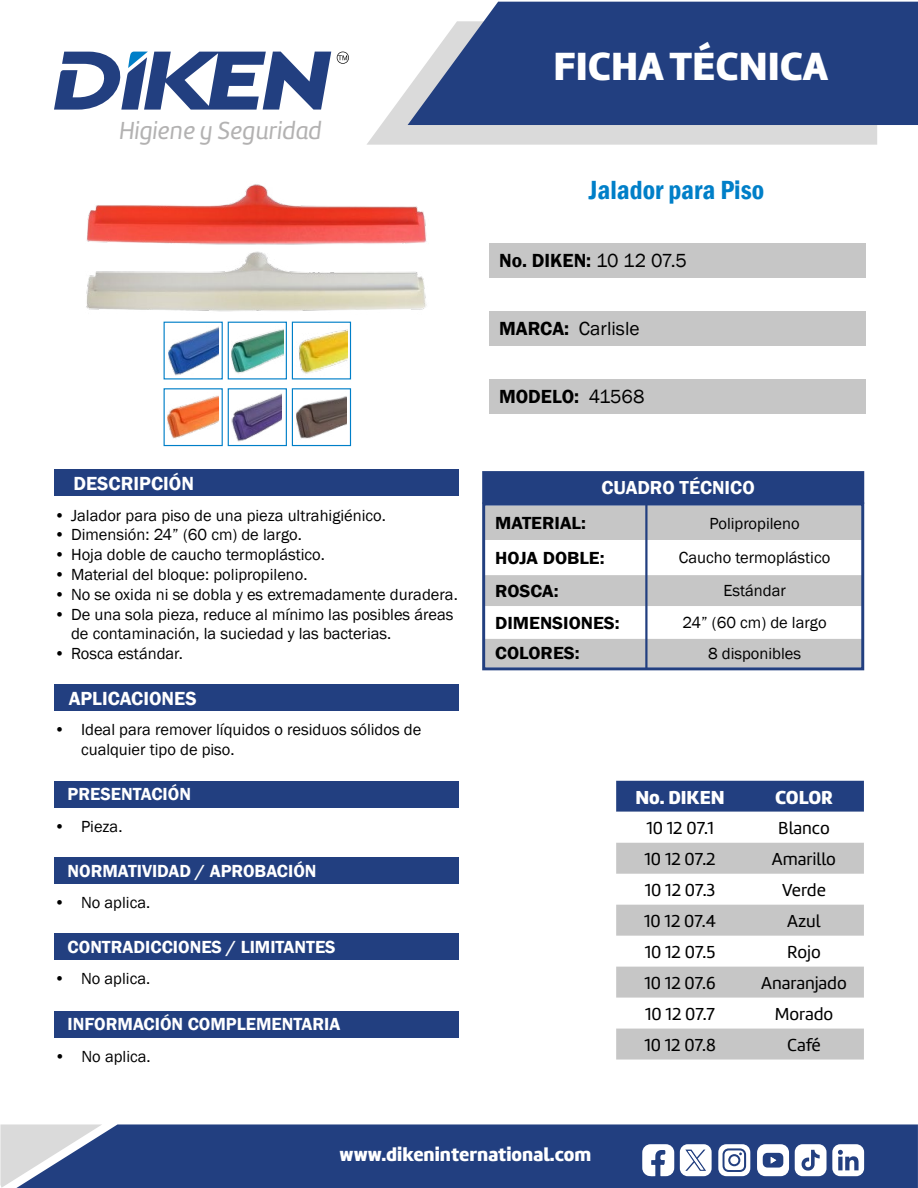
<style>
.page{position:relative;width:918px;height:1188px;background:#fff}
.page>*{position:absolute;margin:0;border:0;box-sizing:border-box;transform-origin:0 0}
.t1{font:40.8px "Amelia Basic Black";color:#fff}
.t2{font:600 condensed 27px "Franklin Gothic";color:#007fc8}
.t3{font:25.5px "Amelia Basic Italic";color:#b3b2b2}
.t4{font:19.5px "Amelia Basic Black";color:#fff}
.t5{font:600 19.5px "Franklin Gothic";color:#000}
.t6{font:600 19.5px "Franklin Gothic";color:#fff}
.t7{font:19.5px "Franklin Gothic";color:#000}
.t8{font:600 19.35px "Franklin Gothic";color:#fff}
.t9{font:18px "Amelia Basic";color:#000}
.t10{font:600 18px "Franklin Gothic";color:#fff}
.t11{font:600 18px "Franklin Gothic";color:#000;scale:1.05 1}
.t12{font:16.5px/19.8px "Franklin Gothic";color:#000}
.s1{font-weight:400}
.s2{font-weight:600}
</style>
<div class="page">
<div style="left:102px;top:1124px;width:816px;height:64px;background:#223f80"></div>
<svg style="left:0;top:1124px;width:102px;height:64px;background:#9ea8bf"></svg>
<svg style="left:367px;top:88px;width:510px;height:57px;background:#ddddde"></svg>
<svg style="left:408px;top:2px;width:510px;height:123px;background:#36508b"></svg>
<svg style="left:54px;top:51px;width:277px;height:59px"></svg>
<svg style="left:337px;top:52px;width:12px;height:12px"></svg>
<svg style="left:680px;top:1144px;width:32px;height:32px"></svg>
<svg style="left:642px;top:1144px;width:32px;height:32px"></svg>
<svg style="left:718px;top:1144px;width:32px;height:32px"></svg>
<div style="left:730px;top:1156px;width:8px;height:8px;background:#fff;border-radius:50%"></div>
<svg style="left:757px;top:1144px;width:32px;height:32px"></svg>
<svg style="left:795px;top:1144px;width:69px;height:32px"></svg>
<div style="left:489px;top:243px;width:377px;height:34px;background:#c6c6c6"></div>
<div style="left:489px;top:312px;width:377px;height:34px;background:#c6c6c6"></div>
<div style="left:489px;top:379px;width:377px;height:34px;background:#c6c6c6"></div>
<div style="left:54px;top:1011px;width:405px;height:26px;background:#223f80"></div>
<div style="left:54px;top:470px;width:405px;height:26px;background:#223f80"></div>
<div style="left:54px;top:685px;width:405px;height:26px;background:#223f80"></div>
<div style="left:54px;top:781px;width:405px;height:26px;background:#223f80"></div>
<div style="left:54px;top:933px;width:405px;height:27px;background:#223f80"></div>
<div style="left:484px;top:473px;width:379px;height:29px;background:#223f80"></div>
<div style="left:482px;top:471px;width:382px;height:33px;border:3px solid #223f80"></div>
<div style="left:486px;top:507px;width:374px;height:159px;background:#c6c6c6"></div>
<svg style="left:486px;top:540px;width:374px;height:99px"></svg>
<div style="left:482px;top:503px;width:382px;height:167px;border:3px solid #223f80"></div>
<hr style="left:645px;top:504px;width:3px;height:165px;background:#223f80">
<div style="left:616px;top:781px;width:248px;height:31px;background:#223f80"></div>
<svg style="left:616px;top:842px;width:248px;height:1px"></svg>
<svg style="left:616px;top:843px;width:248px;height:217px;fill:#c6c6c6"></svg>
<div style="left:54px;top:857px;width:405px;height:27px;background:#223f80"></div>
<img style="left:87px;top:184px;width:340px;height:61px">
<img style="left:86px;top:251px;width:341px;height:71px">
<img style="left:169px;top:327px;width:49px;height:48px">
<div style="left:164px;top:322px;width:59px;height:57px;border:1px solid #007fc8"></div>
<div style="left:228px;top:322px;width:59px;height:57px;border:1px solid #007fc8"></div>
<div style="left:292px;top:322px;width:59px;height:57px;border:1px solid #007fc8"></div>
<div style="left:164px;top:388px;width:59px;height:58px;border:1px solid #007fc8"></div>
<div style="left:228px;top:388px;width:59px;height:58px;border:1px solid #007fc8"></div>
<div style="left:292px;top:388px;width:59px;height:58px;border:1px solid #007fc8"></div>
<img style="left:232px;top:329px;width:51px;height:45px">
<img style="left:298px;top:329px;width:50px;height:45px">
<img style="left:168px;top:395px;width:50px;height:44px">
<img style="left:232px;top:393px;width:50px;height:49px">
<img style="left:296px;top:396px;width:51px;height:43px">
<h3 class="t3" style="left:119px;top:116px;width:204px">Higiene y Seguridad</h3>
<p class="t6" style="left:74px;top:471px;width:122px">DESCRIPCIÓN</p>
<p class="t12" style="left:54px;top:505px;width:333px">• Jalador para piso de una pieza ultrahigiénico.</p>
<p class="t12" style="left:54px;top:525px;width:249px">• Dimensión: 24” (60 cm) de largo.</p>
<p class="t12" style="left:54px;top:545px;width:272px">• Hoja doble de caucho termoplástico.</p>
<p class="t12" style="left:54px;top:565px;width:255px">• Material del bloque: polipropileno.</p>
<p class="t12" style="left:54px;top:585px;width:405px">• No se oxida ni se dobla y es extremadamente duradera.</p>
<p class="t12" style="left:71px;top:604px;width:384px;text-indent:-17px">• De una sola pieza, reduce al mínimo las posibles áreas de contaminación, la suciedad y las bacterias.</p>
<p class="t12" style="left:54px;top:644px;width:130px">• Rosca estándar.</p>
<p class="t6" style="left:69px;top:686px;width:129px">APLICACIONES</p>
<p class="t12" style="left:81px;top:720px;width:342px;text-indent:-27px">• Ideal para remover líquidos o residuos sólidos de cualquier tipo de piso.</p>
<p class="t10" style="left:68px;top:783px;width:125px">PRESENTACIÓN</p>
<p class="t12" style="left:54px;top:817px;width:70px">• Pieza.</p>
<p class="t10" style="left:68px;top:860px;width:251px">NORMATIVIDAD / APROBACIÓN</p>
<p class="t12" style="left:54px;top:893px;width:98px">• No aplica.</p>
<p class="t10" style="left:68px;top:936px;width:270px">CONTRADICCIONES / LIMITANTES</p>
<p class="t12" style="left:54px;top:969px;width:98px">• No aplica.</p>
<p class="t10" style="left:68px;top:1013px;width:274px">INFORMACIÓN COMPLEMENTARIA</p>
<p class="t12" style="left:54px;top:1047px;width:98px">• No aplica.</p>
<h1 class="t1" style="left:553px;top:41px;width:276px">FICHA TÉCNICA</h1>
<h2 class="t2" style="left:589px;top:172px;width:177px">Jalador para Piso</h2>
<p class="t5" style="left:499px;top:249px;width:189px">No. DIKEN: <span class="s1">10 12 07.5</span></p>
<p class="t7" style="left:499px;top:317px;width:142px"><span class="s2">MARCA:</span> Carlisle</p>
<p class="t5" style="left:499px;top:384px;width:147px">MODELO: <span class="s1">41568</span></p>
<p class="t8" style="left:601px;top:476px;width:155px">CUADRO TÉCNICO</p>
<p class="t11" style="left:495px;top:512px;width:88px">MATERIAL:</p>
<p class="t12" style="left:710px;top:514px;width:92px">Polipropileno</p>
<p class="t11" style="left:495px;top:547px;width:106px">HOJA DOBLE:</p>
<p class="t12" style="left:679px;top:548px;width:153px">Caucho termoplástico</p>
<p class="t11" style="left:495px;top:580px;width:62px">ROSCA:</p>
<p class="t12" style="left:723px;top:581px;width:64px">Estándar</p>
<p class="t11" style="left:495px;top:612px;width:120px">DIMENSIONES:</p>
<p class="t12" style="left:683px;top:613px;width:146px">24” (60 cm) de largo</p>
<p class="t11" style="left:495px;top:642px;width:82px">COLORES:</p>
<p class="t12" style="left:708px;top:644px;width:95px">8 disponibles</p>
<p class="t4" style="left:635px;top:785px;width:91px">No. DIKEN</p>
<p class="t4" style="left:775px;top:785px;width:59px">COLOR</p>
<p class="t9" style="left:647px;top:818px;width:69px">10 12 07.1</p>
<p class="t9" style="left:778px;top:818px;width:53px">Blanco</p>
<p class="t9" style="left:645px;top:849px;width:73px">10 12 07.2</p>
<p class="t9" style="left:772px;top:849px;width:66px">Amarillo</p>
<p class="t9" style="left:645px;top:880px;width:72px">10 12 07.3</p>
<p class="t9" style="left:782px;top:880px;width:45px">Verde</p>
<p class="t9" style="left:644px;top:911px;width:73px">10 12 07.4</p>
<p class="t9" style="left:787px;top:911px;width:35px">Azul</p>
<p class="t9" style="left:645px;top:942px;width:72px">10 12 07.5</p>
<p class="t9" style="left:787px;top:942px;width:35px">Rojo</p>
<p class="t9" style="left:645px;top:973px;width:73px">10 12 07.6</p>
<p class="t9" style="left:761px;top:973px;width:87px">Anaranjado</p>
<p class="t9" style="left:645px;top:1004px;width:71px">10 12 07.7</p>
<p class="t9" style="left:775px;top:1004px;width:60px">Morado</p>
<p class="t9" style="left:644px;top:1034px;width:73px">10 12 07.8</p>
<p class="t9" style="left:787px;top:1034px;width:35px">Café</p>
<p class="t4" style="left:340px;top:1143px;width:253px">www.dikeninternational.com</p>
</div>
